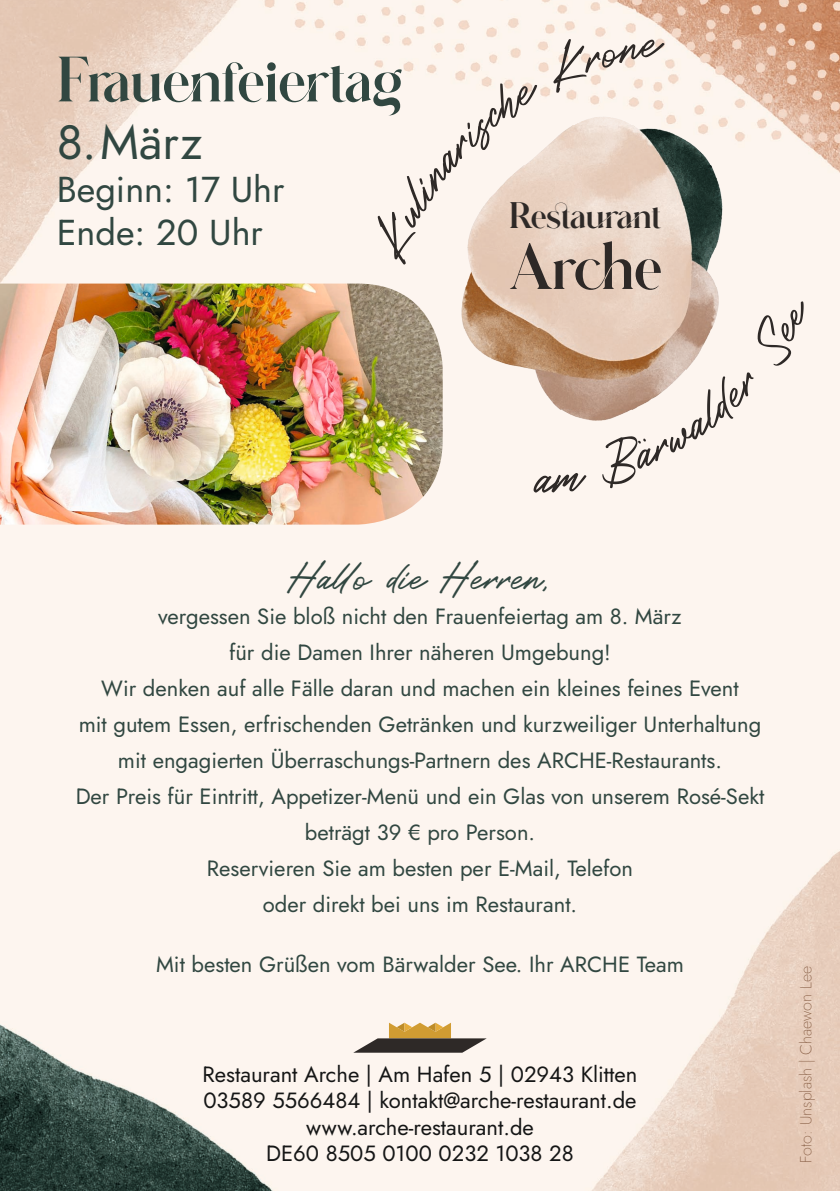
<style>
.page{position:relative;width:840px;height:1191px;background:#fff}
.page>*{position:absolute;margin:0;border:0;box-sizing:border-box;transform-origin:0 0}
.t1{font:57.6px "Glitten";color:#2e2927}
.t2{font:56px "Glitten";color:#314741}
.t3{font:48px "Jost";color:#314741}
.t4{font:36px/43.2px "Jost";color:#314741}
.t5{font:36px "Roustel";color:#314741}
.t6{font:32.4px "Glitten";color:#2e2927}
.t7{font:22px/36px "Jost";color:#314741;text-align:center}
.t8{font:22px/26.4px "Jost";color:#151616;text-align:center}
.t9{font:200 16px "Jost";color:#7f553b}
</style>
<div class="page">
<img style="left:0;top:0;width:839px;height:1191px">
<img style="left:420px;top:44px;width:357px;height:447px">
<img style="left:0;top:283px;width:442px;height:241px">
<svg style="left:353px;top:1022px;width:133px;height:30px"></svg>
<svg style="left:364px;top:35px;width:301px;height:230px"></svg>
<svg style="left:532px;top:298px;width:279px;height:196px"></svg>
<h2 class="t2" style="left:57px;top:40px;width:347px">Frauenfeiertag</h2>
<h3 class="t3" style="left:57px;top:110px;width:147px">8.März</h3>
<h3 class="t4" style="left:57px;top:168px;width:229px">Beginn: 17 Uhr<br>Ende: 20 Uhr</h3>
<h3 class="t6" style="left:509px;top:192px;width:154px">Restaurant</h3>
<h1 class="t1" style="left:509px;top:225px;width:154px">Arche</h1>
<h3 class="t5" style="left:288px;top:549px;width:264px">Hallo die Herren,</h3>
<p class="t7" style="left:76px;top:599px;width:689px">vergessen Sie bloß nicht den Frauenfeiertag am 8. März<br>für die Damen Ihrer näheren Umgebung!<br>Wir denken auf alle Fälle daran und machen ein kleines feines Event<br>mit gutem Essen, erfrischenden Getränken und kurzweiliger Unterhaltung mit engagierten Überraschungs-Partnern des ARCHE-Restaurants.<br>Der Preis für Eintritt, Appetizer-Menü und ein Glas von unserem Rosé-Sekt beträgt 39 € pro Person.<br>Reservieren Sie am besten per E-Mail, Telefon<br>oder direkt bei uns im Restaurant.</p>
<p class="t7" style="left:156px;top:947px;width:529px">Mit besten Grüßen vom Bärwalder See. Ihr ARCHE Team</p>
<p class="t8" style="left:202px;top:1061px;width:436px">Restaurant Arche | Am Hafen 5 | 02943 Klitten 03589 5566484 | kontakt@arche-restaurant.de www.arche-restaurant.de<br>DE60 8505 0100 0232 1038 28</p>
<p class="t9" style="left:794px;top:1162px;width:198px;rotate:-90deg">Foto: Unsplash | Chaewon Lee</p>
</div>
